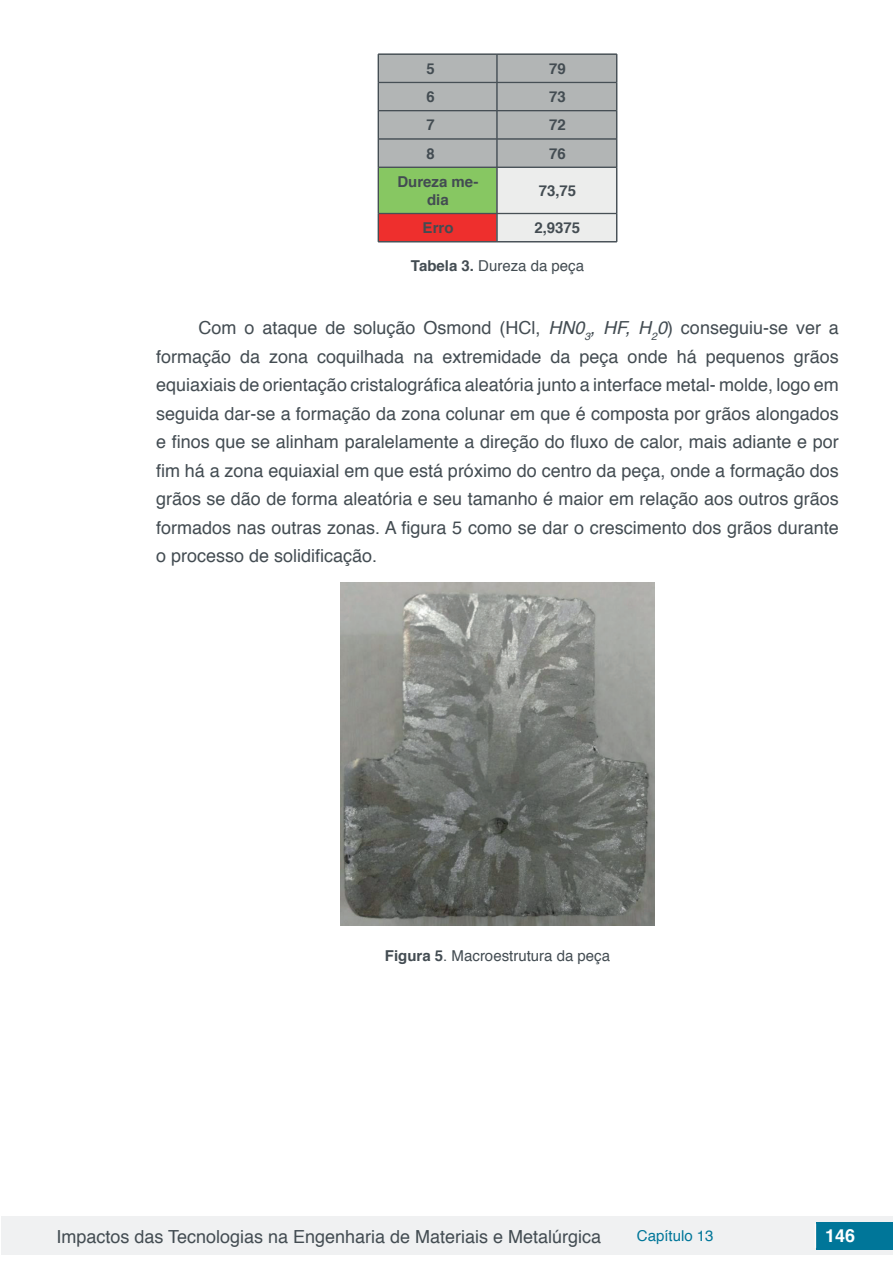
<style>
.page{position:relative;width:893px;height:1263px;background:#fff}
.page>*{position:absolute;margin:0;border:0;box-sizing:border-box;transform-origin:0 0}
.t1{font:18px/28.5px "Helvetica";color:#434c52;text-align:justify}
.t2{font:700 18px "Helvetica";color:#fff}
.t3{font:15px "Helvetica";color:#434c52}
.t4{font:700 15px/18px "Helvetica";color:#434c52;text-align:center}
.t5{font:15px "Helvetica";color:#007699}
.s1{font-weight:700}
.s2{font-style:italic}
</style>
<div class="page">
<div style="left:1px;top:1216px;width:891px;height:38px;background:#f0f1f2"></div>
<div style="left:816px;top:1222px;width:77px;height:27px;background:#007699"></div>
<svg style="left:815px;top:1224px;width:1px;height:24px"></svg>
<svg style="left:378px;top:54px;width:240px;height:188px;background:#b6b2a6"></svg>
<hr style="left:378px;top:241px;width:119px;height:1px;background:#434c52">
<hr style="left:378px;top:242px;width:119px;height:1px;background:#434c52">
<hr style="left:497px;top:241px;width:120px;height:1px;background:#434c52">
<hr style="left:497px;top:242px;width:120px;height:1px;background:#434c52">
<img style="left:341px;top:582px;width:313px;height:343px">
<p class="t4" style="left:426px;top:60px;width:10px">5</p>
<p class="t4" style="left:549px;top:60px;width:18px">79</p>
<p class="t4" style="left:426px;top:88px;width:10px">6</p>
<p class="t4" style="left:549px;top:88px;width:18px">73</p>
<p class="t4" style="left:426px;top:116px;width:10px">7</p>
<p class="t4" style="left:549px;top:116px;width:18px">72</p>
<p class="t4" style="left:426px;top:145px;width:10px">8</p>
<p class="t4" style="left:549px;top:145px;width:18px">76</p>
<p class="t4" style="left:397px;top:173px;width:82px">Dureza me&shy;dia</p>
<p class="t4" style="left:539px;top:182px;width:39px">73,75</p>
<p class="t4" style="left:423px;top:219px;width:32px">Erro</p>
<p class="t4" style="left:534px;top:219px;width:47px">2,9375</p>
<p class="t3" style="left:411px;top:254px;width:175px"><span class="s1">Tabela 3.</span> Dureza da peça</p>
<p class="t1" style="left:156px;top:314px;width:684px;text-indent:43px">Com o ataque de solução Osmond (HCl, <span class="s2">HN0</span><sub>3</sub><span class="s2">, HF, H</span><sub>2</sub><span class="s2">0</span>) conseguiu-se ver a formação da zona coquilhada na extremidade da peça onde há pequenos grãos equiaxiais de orientação cristalográfica aleatória junto a interface metal- molde, logo em seguida dar-se a formação da zona colunar em que é composta por grãos alongados e finos que se alinham paralelamente a direção do fluxo de calor, mais adiante e por fim há a zona equiaxial em que está próximo do centro da peça, onde a formação dos grãos se dão de forma aleatória e seu tamanho é maior em relação aos outros grãos formados nas outras zonas. A figura 5 como se dar o crescimento dos grãos durante o processo de solidificação.</p>
<p class="t3" style="left:385px;top:944px;width:227px"><span class="s1">Figura 5</span>. Macroestrutura da peça</p>
<p class="t1" style="left:56px;top:1223px;width:546px">Impactos das Tecnologias na Engenharia de Materiais e Metalúrgica</p>
<p class="t5" style="left:637px;top:1224px;width:78px">Capítulo 13</p>
<p class="t2" style="left:825px;top:1221px;width:32px">146</p>
</div>
